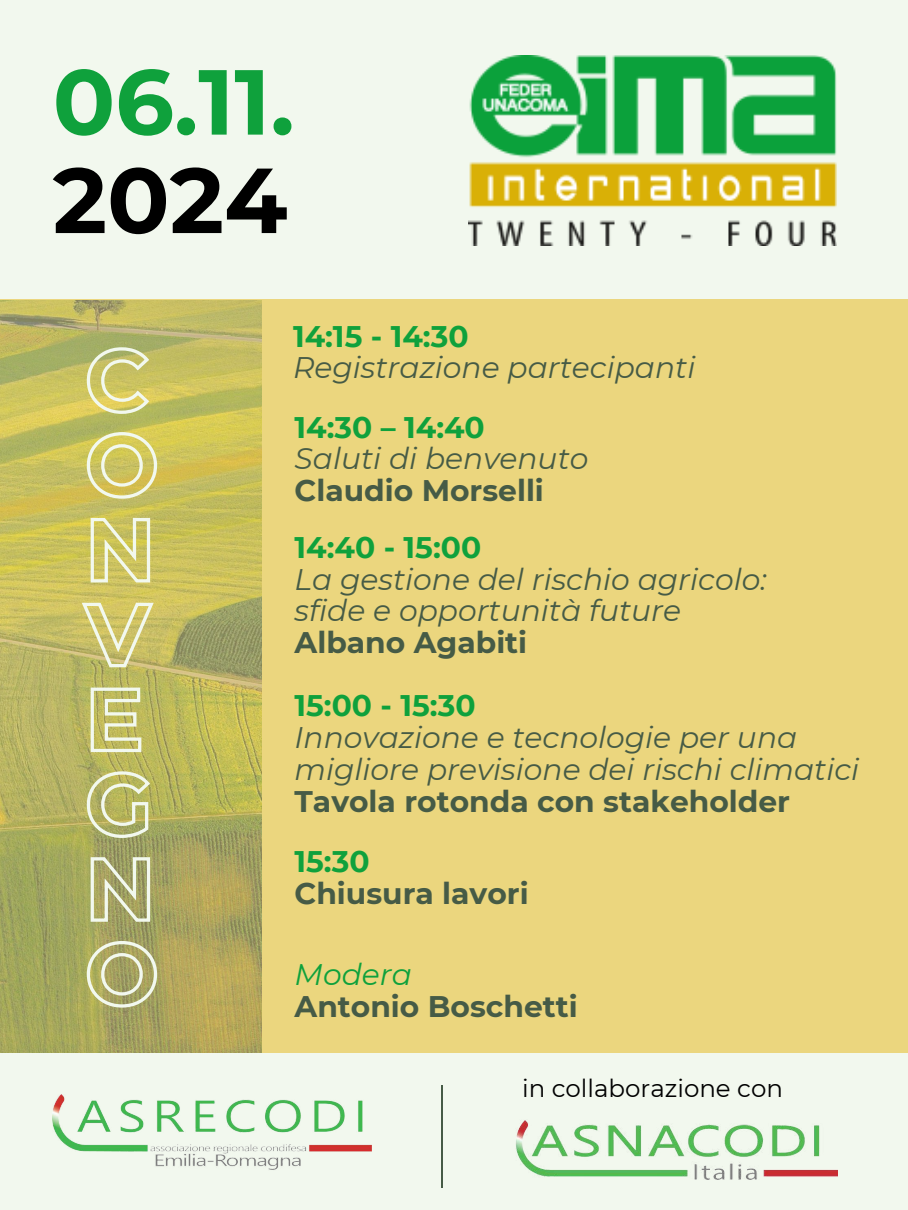
<style>
.page{position:relative;width:908px;height:1210px;background:#fff}
.page>*{position:absolute;margin:0;border:0;box-sizing:border-box;transform-origin:0 0}
.t1{font:700 92.09px "Montserrat";color:#0fa13c}
.t2{font:700 92.09px "Montserrat";color:#000}
.t3{font:italic 29.75px/31.8px "Montserrat";color:#465b46}
.t4{font:700 29.75px "Montserrat";color:#465b46}
.t5{font:700 29.75px "Montserrat";color:#0fa13c}
.t6{font:italic 29.75px "Montserrat";color:#0fa13c}
.t7{font:24.5px "Montserrat";color:#000}
</style>
<div class="page">
<div style="left:0;top:0;width:907px;height:1210px;background:#ebd67e"></div>
<div style="left:0;top:0;width:907px;height:299px;background:#f2f8ee"></div>
<img style="left:0;top:300px;width:262px;height:753px">
<img style="left:468px;top:56px;width:368px;height:190px">
<div style="left:0;top:1053px;width:907px;height:157px;background:#f2f8ee"></div>
<img style="left:53px;top:1094px;width:319px;height:76px">
<img style="left:516px;top:1120px;width:320px;height:59px">
<hr style="left:441px;top:1085px;width:1px;height:103px;background:#465b46">
<svg style="left:85px;top:346px;width:66px;height:70px;background:#cfcb7c"></svg>
<svg style="left:85px;top:430px;width:74px;height:70px;background:#d5cd77"></svg>
<svg style="left:89px;top:516px;width:63px;height:68px;background:#d5cf82"></svg>
<svg style="left:79px;top:600px;width:76px;height:69px;background:#d0c87c"></svg>
<svg style="left:89px;top:686px;width:54px;height:68px;background:#ccca88"></svg>
<svg style="left:85px;top:769px;width:67px;height:70px;background:#bebf7d"></svg>
<svg style="left:89px;top:855px;width:63px;height:68px;background:#b5b686"></svg>
<svg style="left:85px;top:939px;width:74px;height:70px;background:#b5b47c"></svg>
<h1 class="t1" style="left:53px;top:45px;width:243px">06.11.</h1>
<h1 class="t2" style="left:53px;top:144px;width:236px">2024</h1>
<p class="t5" style="left:293px;top:318px;width:177px">14:15 - 14:30</p>
<p class="t3" style="left:293px;top:352px;width:403px">Registrazione partecipanti</p>
<p class="t5" style="left:294px;top:409px;width:192px">14:30 – 14:40</p>
<p class="t3" style="left:294px;top:443px;width:295px">Saluti di benvenuto</p>
<p class="t4" style="left:294px;top:472px;width:251px">Claudio Morselli</p>
<p class="t5" style="left:294px;top:529px;width:188px">14:40 - 15:00</p>
<p class="t3" style="left:294px;top:563px;width:473px">La gestione del rischio agricolo: sfide e opportunità future</p>
<p class="t4" style="left:294px;top:624px;width:234px">Albano Agabiti</p>
<p class="t5" style="left:294px;top:687px;width:182px">15:00 - 15:30</p>
<p class="t3" style="left:294px;top:721px;width:566px">Innovazione e tecnologie per una migliore previsione dei rischi climatici</p>
<p class="t4" style="left:294px;top:783px;width:497px">Tavola rotonda con stakeholder</p>
<p class="t5" style="left:294px;top:843px;width:76px">15:30</p>
<p class="t4" style="left:294px;top:875px;width:235px">Chiusura lavori</p>
<p class="t6" style="left:294px;top:956px;width:119px">Modera</p>
<p class="t4" style="left:294px;top:988px;width:284px">Antonio Boschetti</p>
<p class="t7" style="left:522px;top:1073px;width:262px">in collaborazione con</p>
</div>
